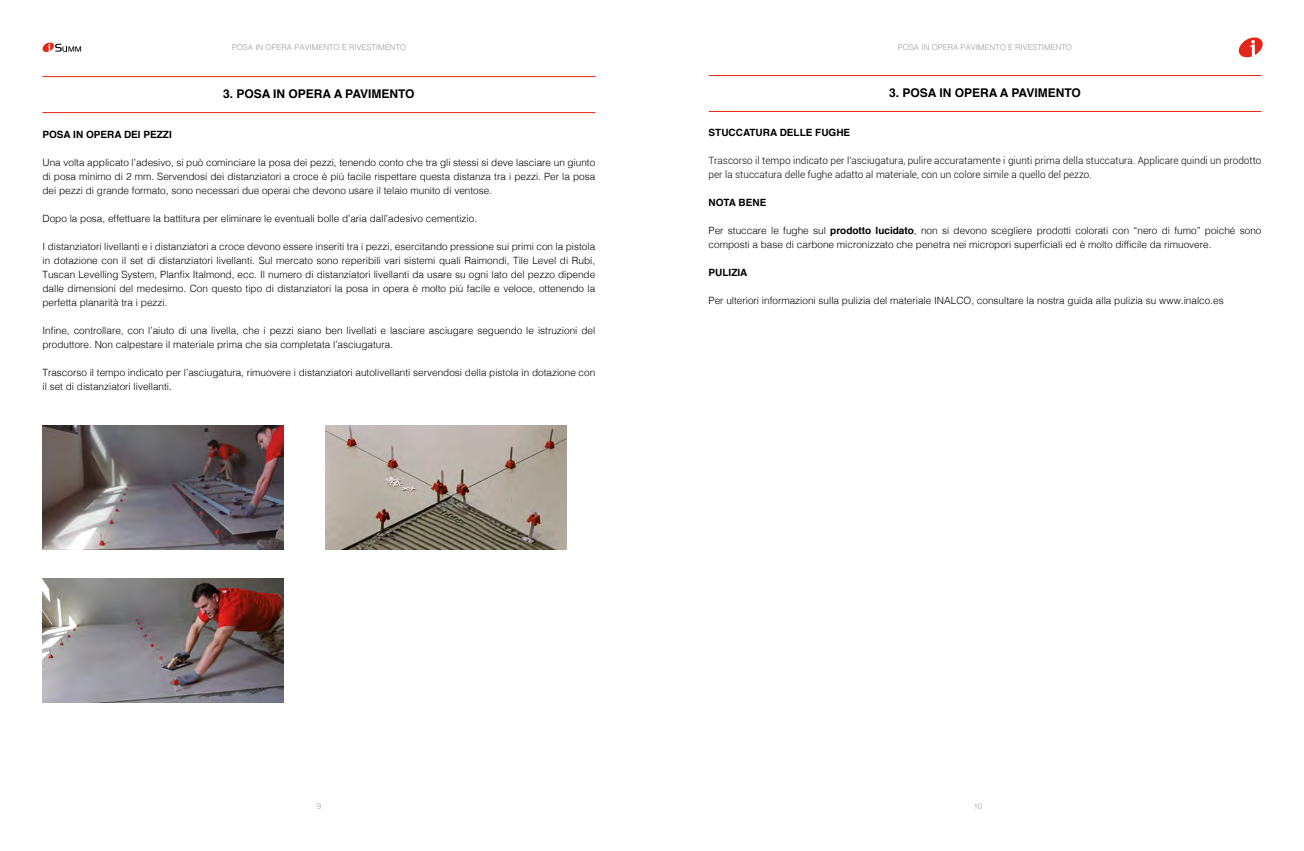
<style>
.page{position:relative;width:1304px;height:851px;background:#fff}
.page>*{position:absolute;margin:0;border:0;box-sizing:border-box;transform-origin:0 0}
.t1{font:700 12px "Helvetica";color:#000}
.t2{font:300 10px/14px "Helvetica";color:#000}
.t3{font:300 10px/14px "Roboto";color:#000}
.t4{font:700 10px "Helvetica";color:#000}
.t5{font:300 8px "Helvetica";color:#9d9d9c}
.s1{font-weight:700}
</style>
<div class="page">
<svg style="left:1239px;top:37px;width:24px;height:20px"></svg>
<svg style="left:43px;top:43px;width:38px;height:9px"></svg>
<img style="left:326px;top:425px;width:241px;height:124px">
<img style="left:42px;top:425px;width:241px;height:124px">
<img style="left:42px;top:578px;width:241px;height:124px">
<hr style="left:42px;top:76px;width:553px;height:1px;background:#e52713">
<hr style="left:42px;top:112px;width:553px;height:1px;background:#e52713">
<hr style="left:709px;top:75px;width:552px;height:1px;background:#e52713">
<hr style="left:709px;top:111px;width:552px;height:1px;background:#e52713">
<p class="t5" style="left:232px;top:40px;width:176px">POSA IN OPERA PAVIMENTO E RIVESTIMENTO</p>
<p class="t5" style="left:898px;top:40px;width:176px">POSA IN OPERA PAVIMENTO E RIVESTIMENTO</p>
<p class="t1" style="left:223px;top:84px;width:193px">3. POSA IN OPERA A PAVIMENTO</p>
<p class="t1" style="left:889px;top:83px;width:193px">3. POSA IN OPERA A PAVIMENTO</p>
<p class="t4" style="left:43px;top:126px;width:131px">POSA IN OPERA DEI PEZZI</p>
<p class="t2" style="left:43px;top:155px;width:554px;text-align:justify">Una volta applicato l’adesivo, si può cominciare la posa dei pezzi, tenendo conto che tra gli stessi si deve lasciare un giunto di posa minimo di 2 mm. Servendosi dei distanziatori a croce è più facile rispettare questa distanza tra i pezzi. Per la posa dei pezzi di grande formato, sono necessari due operai che devono usare il telaio munito di ventose.</p>
<p class="t2" style="left:43px;top:211px;width:436px">Dopo la posa, effettuare la battitura per eliminare le eventuali bolle d’aria dall’adesivo cementizio.</p>
<p class="t2" style="left:43px;top:239px;width:554px;text-align:justify">I distanziatori livellanti e i distanziatori a croce devono essere inseriti tra i pezzi, esercitando pressione sui primi con la pistola in dotazione con il set di distanziatori livellanti. Sul mercato sono reperibili vari sistemi quali Raimondi, Tile Level di Rubí, Tuscan Levelling System, Planfix Italmond, ecc. Il numero di distanziatori livellanti da usare su ogni lato del pezzo dipende dalle dimensioni del medesimo. Con questo tipo di distanziatori la posa in opera è molto più facile e veloce, ottenendo la perfetta planarità tra i pezzi.</p>
<p class="t2" style="left:43px;top:323px;width:554px">Infine, controllare, con l’aiuto di una livella, che i pezzi siano ben livellati e lasciare asciugare seguendo le istruzioni del produttore. Non calpestare il materiale prima che sia completata l’asciugatura.</p>
<p class="t2" style="left:43px;top:365px;width:554px">Trascorso il tempo indicato per l’asciugatura, rimuovere i distanziatori autolivellanti servendosi della pistola in dotazione con il set di distanziatori livellanti.</p>
<p class="t4" style="left:709px;top:124px;width:143px">STUCCATURA DELLE FUGHE</p>
<p class="t3" style="left:709px;top:153px;width:554px">Trascorso il tempo indicato per l’asciugatura, pulire accuratamente i giunti prima della stuccatura. Applicare quindi un prodotto per la stuccatura delle fughe adatto al materiale, con un colore simile a quello del pezzo.</p>
<p class="t4" style="left:709px;top:194px;width:59px">NOTA BENE</p>
<p class="t2" style="left:709px;top:223px;width:554px">Per stuccare le fughe sul <span class="s1">prodotto lucidato</span>, non si devono scegliere prodotti colorati con “nero di fumo” poiché sono composti a base di carbone micronizzato che penetra nei micropori superficiali ed è molto difficile da rimuovere.</p>
<p class="t4" style="left:709px;top:264px;width:40px">PULIZIA</p>
<p class="t2" style="left:709px;top:293px;width:517px">Per ulteriori informazioni sulla pulizia del materiale INALCO, consultare la nostra guida alla pulizia su www.inalco.es</p>
<p class="t5" style="left:317px;top:799px;width:6px">9</p>
<p class="t5" style="left:974px;top:799px;width:10px">10</p>
</div>
